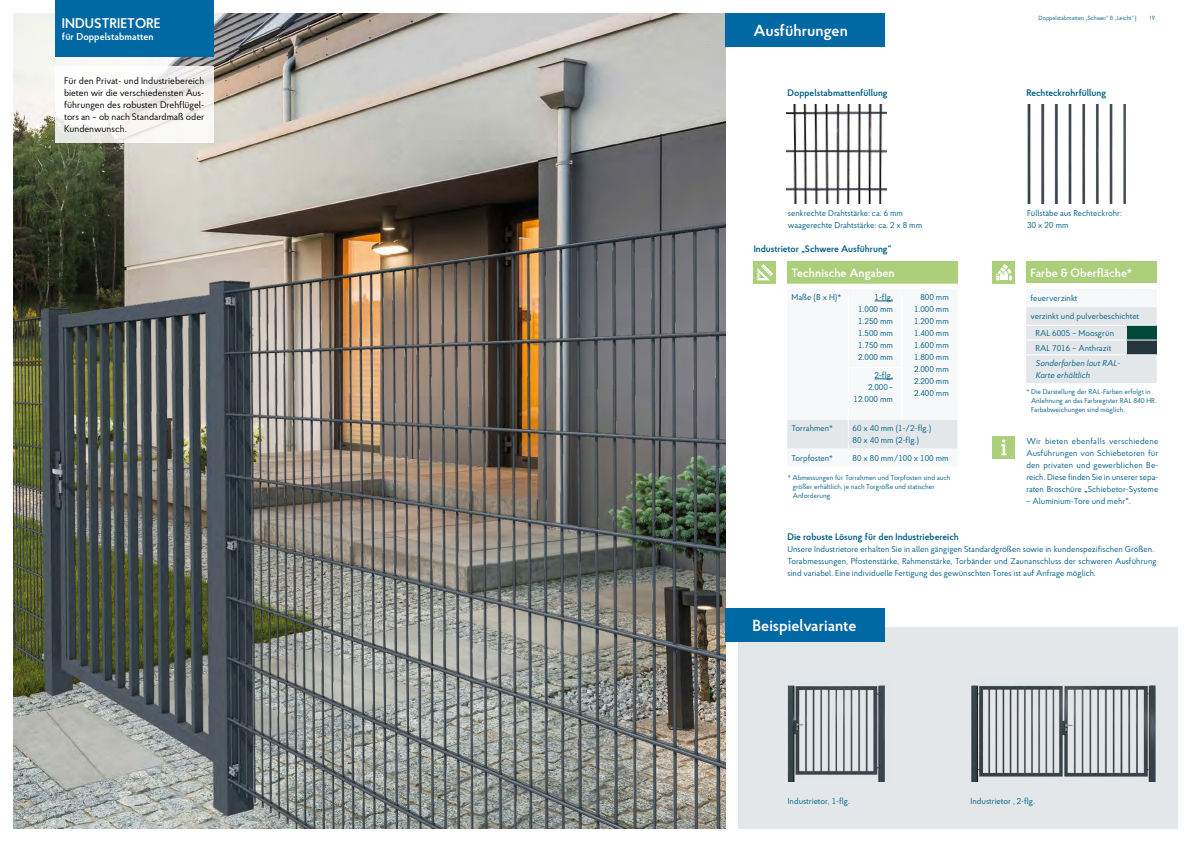
<style>
.page{position:relative;width:1191px;height:842px;background:#fff}
.page>*{position:absolute;margin:0;border:0;box-sizing:border-box;transform-origin:0 0}
.t1{font:600 16px "Proba Pro";color:#fff}
.t2{font:600 14px "Proba Pro";color:#fff}
.t3{font:600 12px "Proba Pro";color:#fff}
.t4{font:600 10px "Proba Pro";color:#fff}
.t5{font:9.5px/12px "Proba Pro";color:#000}
.t6{font:600 9.5px "Proba Pro";color:#005f86}
.t7{font:8.5px/12px "Proba Pro";color:#005f86}
.t8{font:italic 8.5px/12px "Proba Pro";color:#005f86}
.t9{font:7px/9px "Proba Pro";color:#005f86}
.t10{font:6px "Proba Pro";color:#005f86}
.s1{font-weight:600}
</style>
<div class="page">
<div style="left:738px;top:627px;width:439px;height:201px;background:#e4e7ea"></div>
<img style="left:13px;top:13px;width:712px;height:162px">
<svg style="left:55px;top:66px;width:159px;height:77px"></svg>
<div style="left:753px;top:261px;width:23px;height:23px;background:#accf7b"></div>
<svg style="left:757px;top:264px;width:16px;height:16px"></svg>
<div style="left:992px;top:436px;width:23px;height:23px;background:#accf7b"></div>
<svg style="left:1001px;top:439px;width:5px;height:16px"></svg>
<div style="left:787px;top:261px;width:170px;height:23px;background:#accf7b"></div>
<svg style="left:787px;top:300px;width:170px;height:149px"></svg>
<img style="left:1028px;top:105px;width:98px;height:99px">
<img style="left:787px;top:685px;width:98px;height:97px">
<img style="left:971px;top:685px;width:185px;height:97px">
<div style="left:992px;top:261px;width:23px;height:23px;background:#accf7b"></div>
<svg style="left:996px;top:264px;width:15px;height:16px"></svg>
<div style="left:1026px;top:261px;width:130px;height:23px;background:#accf7b"></div>
<div style="left:1026px;top:289px;width:130px;height:18px;background:#f7f8f9"></div>
<svg style="left:1026px;top:307px;width:130px;height:76px;background:#d4dadc"></svg>
<hr style="left:1026px;top:325px;width:100px;height:1px;background:#fff">
<hr style="left:1126px;top:325px;width:30px;height:1px;background:#fff">
<hr style="left:1026px;top:340px;width:100px;height:1px;background:#fff">
<hr style="left:1126px;top:340px;width:30px;height:1px;background:#fff">
<hr style="left:1026px;top:354px;width:100px;height:1px;background:#fff">
<hr style="left:1126px;top:354px;width:30px;height:1px;background:#fff">
<img style="left:13px;top:175px;width:712px;height:653px">
<img style="left:787px;top:105px;width:99px;height:99px">
<div style="left:725px;top:13px;width:160px;height:34px;background:#0068a3"></div>
<div style="left:725px;top:608px;width:160px;height:34px;background:#0068a3"></div>
<div style="left:55px;top:0;width:159px;height:57px;background:#0068a3"></div>
<h2 class="t2" style="left:62px;top:14px;width:100px">INDUSTRIETORE</h2>
<p class="t4" style="left:62px;top:30px;width:93px">für Doppelstabmatten</p>
<p class="t5" style="left:64px;top:74px;width:142px">Für den Privat- und Industriebereich bieten wir die verschiedensten Aus&shy;führungen des robusten Drehflügel&shy;tors an – ob nach Standardmaß oder<br>Kundenwunsch.</p>
<h1 class="t1" style="left:753px;top:19px;width:96px">Ausführungen</h1>
<p class="t6" style="left:787px;top:86px;width:102px">Doppelstabmattenfüllung</p>
<p class="t7" style="left:788px;top:207px;width:136px">senkrechte Drahtstärke: ca. 6 mm waagerechte Drahtstärke: ca. 2 x 8 mm</p>
<p class="t6" style="left:753px;top:242px;width:139px">Industrietor „Schwere Ausführung“</p>
<h3 class="t3" style="left:791px;top:264px;width:105px">Technische Angaben</h3>
<p class="t7" style="left:791px;top:291px;width:51px">Maße (B x H)*</p>
<p class="t7" style="left:858px;top:291px;width:36px;text-align:justify;text-indent:16px">1-flg.<br>1.000 mm 1.250 mm 1.500 mm 1.750 mm 2.000 mm</p>
<p class="t7" style="left:914px;top:291px;width:36px;text-align:justify;text-indent:6px">800 mm 1.000 mm 1.200 mm 1.400 mm 1.600 mm 1.800 mm 2.000 mm 2.200 mm 2.400 mm</p>
<p class="t7" style="left:853px;top:369px;width:41px;text-align:right">2-flg.<br>2.000–<br>12.000 mm</p>
<p class="t10" style="left:1038px;top:14px;width:100px">Doppelstabmatten „Schwer“ &amp; „Leicht“ |</p>
<p class="t10" style="left:1149px;top:14px;width:7px">19</p>
<p class="t6" style="left:1026px;top:86px;width:81px">Rechteckrohrfüllung</p>
<p class="t7" style="left:1027px;top:207px;width:96px">Füllstäbe aus Rechteckrohr:<br>30 x 20 mm</p>
<h3 class="t3" style="left:1030px;top:264px;width:103px">Farbe &amp; Oberfläche*</h3>
<p class="t7" style="left:1030px;top:289px;width:110px;line-height:18px">feuerverzinkt<br>verzinkt und pulverbeschichtet</p>
<p class="t7" style="left:1035px;top:325px;width:80px;line-height:14.7px">RAL 6005 – Moosgrün<br>RAL 7016 – Anthrazit</p>
<p class="t8" style="left:1035px;top:357px;width:86px">Sonderfarben laut RAL-<br>Karte erhältlich</p>
<p class="t9" style="left:1031px;top:386px;width:127px;text-indent:-5px">* Die Darstellung der RAL-Farben erfolgt in<br>Anlehnung an das Farbregister RAL 840 HR.<br>Farbabweichungen sind möglich.</p>
<p class="t7" style="left:791px;top:421px;width:43px">Torrahmen*</p>
<p class="t7" style="left:852px;top:421px;width:80px">60 x 40 mm (1-/2-flg.)<br>80 x 40 mm (2-flg.)</p>
<p class="t7" style="left:791px;top:451px;width:43px">Torpfosten*</p>
<p class="t7" style="left:852px;top:451px;width:98px">80 x 80 mm/100 x 100 mm</p>
<p class="t9" style="left:792px;top:473px;width:159px;text-indent:-5px">* Abmessungen für Torrahmen und Torpfosten sind auch größer erhältlich, je nach Torgröße und statischer<br>Anforderung.</p>
<p class="t6" style="left:787px;top:530px;width:173px">Die robuste Lösung für den Industriebereich</p>
<p class="t7" style="left:787px;top:543px;width:371px">Unsere Industrietore erhalten Sie in allen gängigen Standardgrößen sowie in kundenspezifischen Größen.<br>Torabmessungen, Pfostenstärke, Rahmenstärke, Torbänder und Zaunanschluss der schweren Ausführung sind variabel. Eine individuelle Fertigung des gewünschten Tores ist auf Anfrage möglich.</p>
<p class="t7" style="left:1026px;top:435px;width:134px;text-align:justify">Wir bieten ebenfalls verschiedene Ausführungen von Schiebetoren für den privaten und gewerblichen Be&shy;reich. Diese finden Sie in unserer sepa&shy;raten Broschüre <span class="s1">„</span>Schiebetor-Systeme</p>
<p class="t7" style="left:1026px;top:495px;width:106px">– Aluminium-Tore und mehr<span class="s1">“</span>.</p>
<h1 class="t1" style="left:752px;top:615px;width:105px">Beispielvariante</h1>
<p class="t7" style="left:787px;top:795px;width:64px">Industrietor, 1-flg.</p>
<p class="t7" style="left:970px;top:795px;width:66px">Industrietor , 2-flg.</p>
</div>
